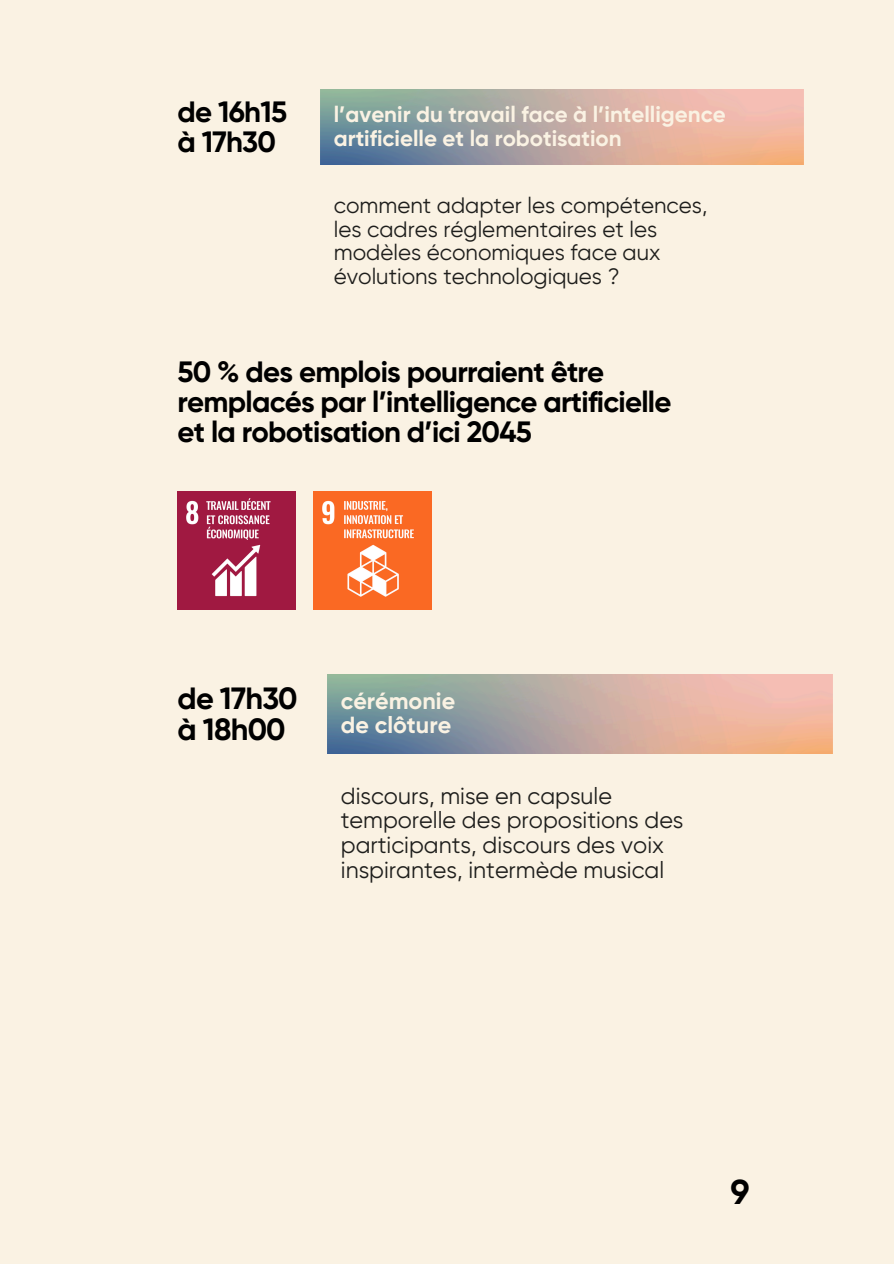
<style>
.page{position:relative;width:894px;height:1264px;background:#fff}
.page>*{position:absolute;margin:0;border:0;box-sizing:border-box;transform-origin:0 0}
.t1{font:700 34.5px "Gilroy";color:#000}
.t2{font:700 30.75px/31.3px "Gilroy";letter-spacing:-.025em;color:#000}
.t3{font:700 29.4px/30px "Gilroy";letter-spacing:-.025em;color:#000}
.t4{font:23.25px/24.6px "Gilroy";color:#1e1e1c}
.t5{font:700 23.25px/24.6px "Gilroy";color:#faf2e3}
.t6{font:22.35px/23.5px "Gilroy";color:#1e1e1c}
.t7{font:700 22.35px/23.5px "Gilroy";color:#faf2e3}
</style>
<div class="page">
<div style="left:0;top:0;width:893px;height:1263px;background:#faf2e3"></div>
<img style="left:321px;top:89px;width:482px;height:76px">
<img style="left:177px;top:491px;width:119px;height:118px">
<img style="left:313px;top:491px;width:118px;height:118px">
<img style="left:327px;top:674px;width:505px;height:79px">
<h1 class="t3" style="left:177px;top:97px;width:111px">de 16h15 à 17h30</h1>
<p class="t7" style="left:334px;top:103px;width:393px">l’avenir du travail face à l’intelligence artificielle et la robotisation</p>
<h2 class="t6" style="left:334px;top:194px;width:375px">comment adapter les compétences, les cadres réglementaires et les modèles économiques face aux évolutions technologiques ?</h2>
<p class="t3" style="left:177px;top:357px;width:495px">50 % des emplois pourraient être remplacés par l’intelligence artificielle et la robotisation d’ici 2045</p>
<h1 class="t2" style="left:177px;top:682px;width:122px">de 17h30 à 18h00</h1>
<p class="t5" style="left:341px;top:688px;width:116px">cérémonie de clôture</p>
<p class="t4" style="left:341px;top:783px;width:344px">discours, mise en capsule temporelle des propositions des participants, discours des voix inspirantes, intermède musical</p>
<h1 class="t1" style="left:730px;top:1171px;width:21px">9</h1>
</div>
